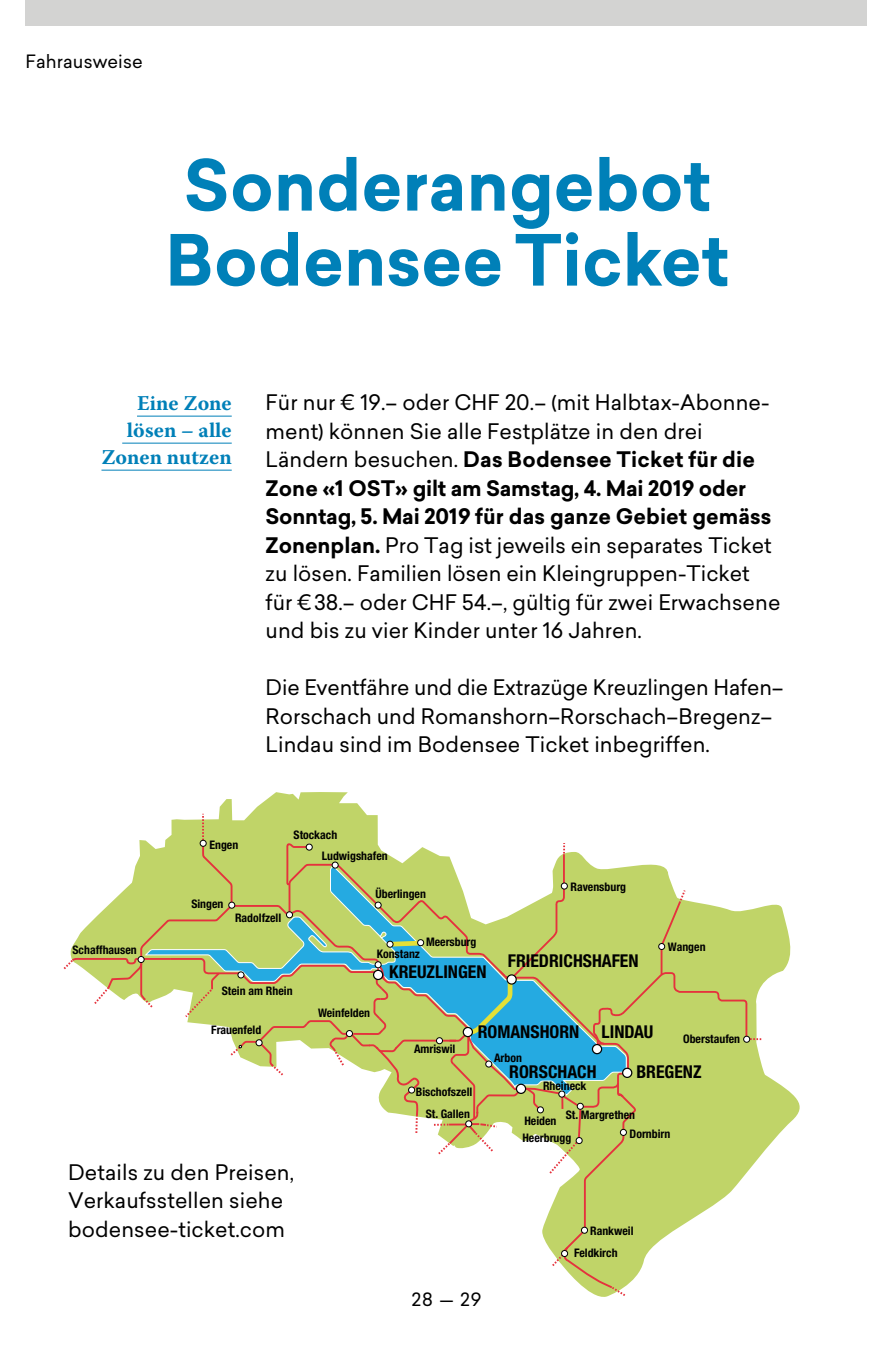
<style>
.page{position:relative;width:893px;height:1361px;background:#fff}
.page>*{position:absolute;margin:0;border:0;box-sizing:border-box;transform-origin:0 0}
.t1{font:700 69px/75px "Sailec";letter-spacing:-.005em;color:#0080b8}
.t2{font:21px/28.5px "Sailec";letter-spacing:.005em;color:#000}
.t3{font:700 21px/27px "Warnock Pro";color:#0080b8;text-align:right}
.t4{font:18px "Sailec";letter-spacing:.005em;color:#000}
.t5{font:700 condensed 17.7px "Helvetica Neue LT Pro";color:#000}
.t6{font:700 condensed 11.7px/21.6px "Helvetica Neue LT Pro";color:#000}
.s1{font-weight:700}
</style>
<div class="page">
<svg style="left:202px;top:792px;width:598px;height:362px"></svg>
<svg style="left:63px;top:814px;width:699px;height:476px"></svg>
<div style="left:436px;top:1037px;width:7px;height:7px;border:1px solid #000;border-radius:50%"></div>
<div style="left:375px;top:961px;width:6px;height:7px;background:#fff;border-radius:50%"></div>
<div style="left:375px;top:961px;width:7px;height:7px;border:1px solid #000;border-radius:50%"></div>
<svg style="left:374px;top:970px;width:9px;height:9px"></svg>
<div style="left:373px;top:969px;width:10px;height:11px;border:1px solid #000;border-radius:50%"></div>
<div style="left:26px;top:0;width:841px;height:26px;background:#d3d3d2"></div>
<hr style="left:137px;top:416px;width:95px;height:1px;background:#0080b8">
<hr style="left:122px;top:443px;width:110px;height:1px;background:#0080b8">
<hr style="left:101px;top:470px;width:131px;height:1px;background:#0080b8">
<p class="t4" style="left:26px;top:49px;width:119px">Fahrausweise</p>
<h1 class="t1" style="left:165px;top:149px;width:566px">Sonderangebot<br>Bodensee Ticket</h1>
<p class="t3" style="left:101px;top:389px;width:132px">Eine Zone lösen – alle<br>Zonen nutzen</p>
<p class="t2" style="left:266px;top:388px;width:516px">Für nur € 19.– oder CHF 20.– (mit Halbtax-Abonne&shy;ment) können Sie alle Festplätze in den drei Ländern besuchen. <span class="s1">Das Bodensee Ticket für die Zone «1 OST» gilt am Samstag, 4. Mai 2019 oder Sonntag, 5. Mai 2019 für das ganze Gebiet gemäss Zonenplan.</span> Pro Tag ist jeweils ein separates Ticket zu lösen. Familien lösen ein Kleingruppen-Ticket für €38.– oder CHF 54.–, gültig für zwei Erwachsene und bis zu vier Kinder unter 16 Jahren.</p>
<p class="t2" style="left:266px;top:673px;width:520px">Die Eventfähre und die Extrazüge Kreuzlingen Hafen–<br>Rorschach und Romanshorn–Rorschach–Bregenz–<br>Lindau sind im Bodensee Ticket inbegriffen.</p>
<p class="t6" style="left:209px;top:833px;width:30px">Engen</p>
<p class="t6" style="left:191px;top:893px;width:34px">Singen</p>
<p class="t6" style="left:294px;top:824px;width:45px">Stockach</p>
<p class="t6" style="left:322px;top:845px;width:67px">Ludwigshafen</p>
<p class="t6" style="left:375px;top:883px;width:52px">Überlingen</p>
<p class="t6" style="left:570px;top:876px;width:57px">Ravensburg</p>
<p class="t6" style="left:73px;top:939px;width:66px">Schaffhausen</p>
<p class="t6" style="left:235px;top:907px;width:48px">Radolfzell</p>
<p class="t6" style="left:222px;top:980px;width:72px">Stein am Rhein</p>
<p class="t6" style="left:211px;top:1019px;width:52px">Frauenfeld</p>
<p class="t2" style="left:68px;top:1157px;width:228px">Details zu den Preisen,<br>Verkaufsstellen siehe bodensee-ticket.com</p>
<p class="t6" style="left:426px;top:931px;width:52px">Meersburg</p>
<p class="t6" style="left:377px;top:943px;width:45px">Konstanz</p>
<p class="t6" style="left:318px;top:1001px;width:54px">Weinfelden</p>
<p class="t5" style="left:389px;top:961px;width:99px">KREUZLINGEN</p>
<p class="t5" style="left:508px;top:950px;width:132px">FRIEDRICHSHAFEN</p>
<p class="t6" style="left:668px;top:936px;width:39px">Wangen</p>
<p class="t5" style="left:478px;top:1021px;width:103px">ROMANSHORN</p>
<p class="t5" style="left:602px;top:1021px;width:53px">LINDAU</p>
<p class="t6" style="left:683px;top:1028px;width:59px">Oberstaufen</p>
<p class="t6" style="left:414px;top:1038px;width:43px">Amriswil</p>
<p class="t6" style="left:416px;top:1080px;width:58px;text-align:right">Bischofszell<br>St. Gallen</p>
<p class="t6" style="left:494px;top:1046px;width:29px">Arbon</p>
<p class="t5" style="left:509px;top:1061px;width:89px">RORSCHACH</p>
<p class="t5" style="left:636px;top:1061px;width:67px">BREGENZ</p>
<p class="t6" style="left:543px;top:1074px;width:45px">Rheineck</p>
<p class="t6" style="left:566px;top:1103px;width:71px">St. Margrethen</p>
<p class="t6" style="left:522px;top:1112px;width:50px;line-height:17.1px">Heiden<br>Heerbrugg</p>
<p class="t6" style="left:630px;top:1122px;width:42px">Dornbirn</p>
<p class="t4" style="left:411px;top:1287px;width:72px">28 — 29</p>
<p class="t6" style="left:574px;top:1220px;width:61px;text-indent:16px">Rankweil<br>Feldkirch</p>
</div>
